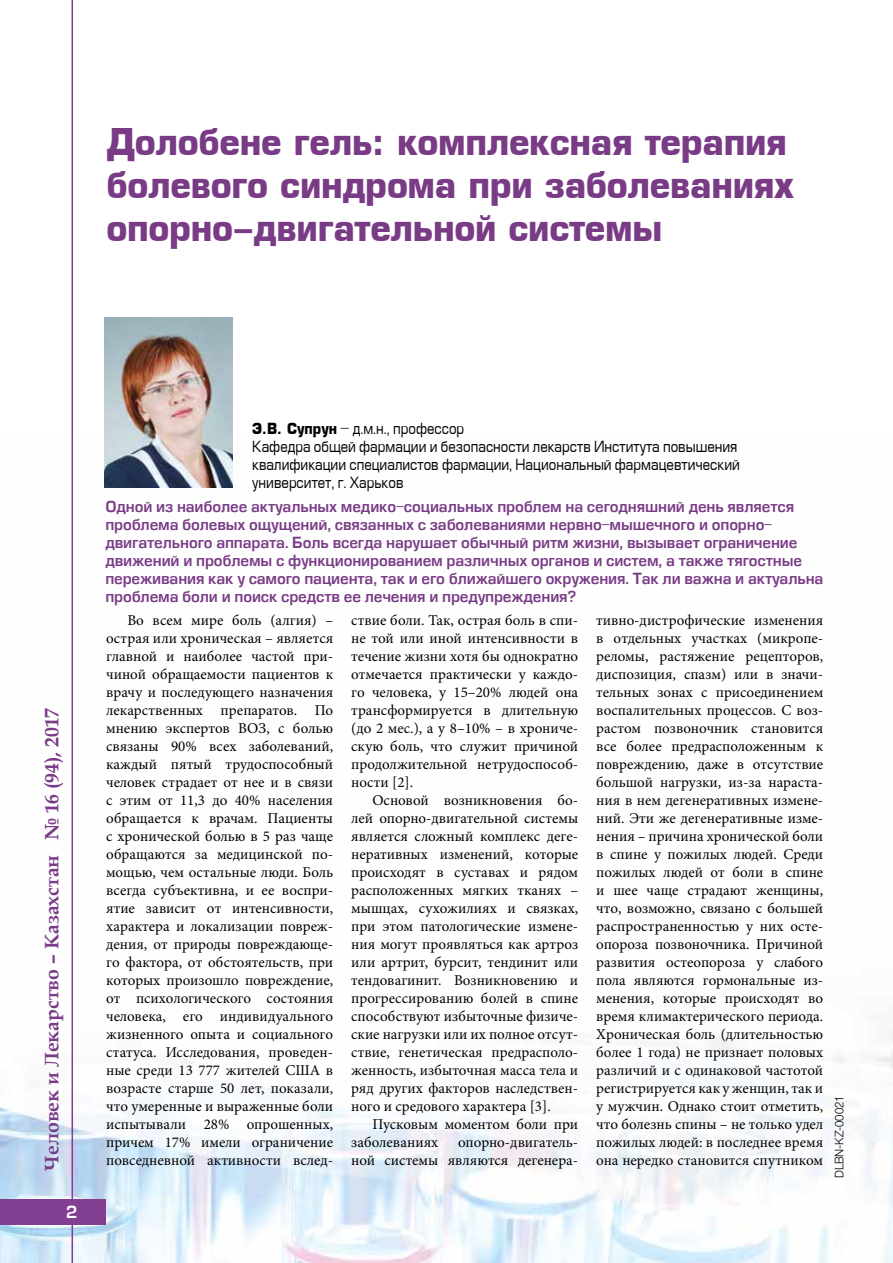
<style>
.page{position:relative;width:893px;height:1263px;background:#fff}
.page>*{position:absolute;margin:0;border:0;box-sizing:border-box;transform-origin:0 0}
.t1{font:700 36px/43.2px "Europe";letter-spacing:-.01em;color:#793b86}
.t2{font:700 19.5px "Book Antiqua";color:#793b86}
.t3{font:16.5px "Europe Demi";color:#fff}
.t4{font:15px/18px "Minion Pro";color:#000;text-align:justify}
.t5{font:15px/18px "Europe Demi";letter-spacing:-.01em;color:#793b86}
.t6{font:15px/18px "Europe";color:#000;scale:.9 1}
.t7{font:300 12px "Helvetica Neue Cyr";letter-spacing:-.01em;color:#000;scale:.95 1}
.s1{font-weight:700}
</style>
<div class="page">
<img style="left:0;top:434px;width:893px;height:829px">
<hr style="left:72px;top:0;width:1px;height:1263px;background:#823f91">
<div style="left:0;top:1199px;width:106px;height:26px;background:#823f91"></div>
<img style="left:105px;top:318px;width:127px;height:170px">
<h1 class="t1" style="left:106px;top:120px;width:689px">Долобене гель: комплексная терапия болевого синдрома при заболеваниях опорно-двигательной системы</h1>
<h2 class="t2" style="left:39px;top:1171px;width:464px;rotate:-90deg">Человек и Лекарство – Казахстан № 16 (94), 2017</h2>
<p class="t3" style="left:66px;top:1202px;width:13px">2</p>
<p class="t6" style="left:252px;top:420px;width:543px"><span class="s1">Э.В. Супрун</span> – д.м.н., профессор<br>Кафедра общей фармации и безопасности лекарств Института повышения квалификации специалистов фармации, Национальный фармацевтический университет, г. Харьков</p>
<p class="t5" style="left:105px;top:498px;width:720px">Одной из наиболее актуальных медико-социальных проблем на сегодняшний день является проблема болевых ощущений, связанных с заболеваниями нервно-мышечного и опорно&shy;двигательного аппарата. Боль всегда нарушает обычный ритм жизни, вызывает ограничение движений и проблемы с функционированием различных органов и систем, а также тягостные переживания как у самого пациента, так и его ближайшего окружения. Так ли важна и актуальна проблема боли и поиск средств ее лечения и предупреждения?</p>
<p class="t4" style="left:106px;top:612px;width:229px;text-indent:21px">Во всем мире боль (алгия) – острая или хроническая – является главной и наиболее частой при&shy;чиной обращаемости пациентов к врачу и последующего назначения лекарственных препаратов. По мнению экспертов ВОЗ, с болью связаны 90% всех заболеваний, каждый пятый трудоспособный человек страдает от нее и в связи с этим от 11,3 до 40% населения обращается к врачам. Пациенты с хронической болью в 5 раз чаще обращаются за медицинской по&shy;мощью, чем остальные люди. Боль всегда субъективна, и ее воспри&shy;ятие зависит от интенсивности, характера и локализации повреж&shy;дения, от природы повреждающе&shy;го фактора, от обстоятельств, при которых произошло повреждение, от психологического состояния человека, его индивидуального жизненного опыта и социального статуса. Исследования, проведен&shy;ные среди 13 777 жителей США в возрасте старше 50 лет, показали, что умеренные и выраженные боли испытывали 28% опрошенных, причем 17% имели ограничение повседневной активности вслед-</p>
<p class="t4" style="left:351px;top:612px;width:229px">ствие боли. Так, острая боль в спи&shy;не той или иной интенсивности в течение жизни хотя бы однократно отмечается практически у каждо&shy;го человека, у 15–20% людей она трансформируется в длительную (до 2 мес.), а у 8–10% – в хрониче&shy;скую боль, что служит причиной продолжительной нетрудоспособ&shy;ности [2].</p>
<p class="t4" style="left:351px;top:792px;width:229px;text-indent:21px">Основой возникновения бо&shy;лей опорно-двигательной системы является сложный комплекс деге&shy;неративных изменений, которые происходят в суставах и рядом расположенных мягких тканях – мышцах, сухожилиях и связках, при этом патологические измене&shy;ния могут проявляться как артроз или артрит, бурсит, тендинит или тендовагинит. Возникновению и прогрессированию болей в спине способствуют избыточные физиче&shy;ские нагрузки или их полное отсут&shy;ствие, генетическая предрасполо&shy;женность, избыточная масса тела и ряд других факторов наследствен&shy;ного и средового характера [3].</p>
<p class="t4" style="left:351px;top:1116px;width:229px;text-indent:21px">Пусковым моментом боли при заболеваниях</p>
<p class="t4" style="left:351px;top:1134px;width:229px;text-align:right">опорно-двигатель-<br>ной системы являются дегенера-</p>
<p class="t4" style="left:596px;top:612px;width:229px">тивно-дистрофические изменения в отдельных участках (микропе&shy;реломы, растяжение рецепторов, диспозиция, спазм) или в значи&shy;тельных зонах с присоединением воспалительных процессов. С воз&shy;растом позвоночник становится все более предрасположенным к повреждению, даже в отсутствие большой нагрузки, из-за нараста&shy;ния в нем дегенеративных измене&shy;ний. Эти же дегенеративные изме&shy;нения – причина хронической боли в спине у пожилых людей. Среди пожилых людей от боли в спине и шее чаще страдают женщины, что, возможно, связано с большей распространенностью у них осте&shy;опороза позвоночника. Причиной развития остеопороза у слабого пола являются гормональные из&shy;менения, которые происходят во время климактерического периода.<br>Хроническая боль (длительностью более 1 года) не признает половых различий и с одинаковой частотой регистрируется как у женщин, так и у мужчин. Однако стоит отметить, что болезнь спины – не только удел пожилых людей: в последнее время она нередко становится спутником</p>
<p class="t7" style="left:833px;top:1178px;width:88px;rotate:-90deg">DLBN-KZ-00021</p>
</div>
